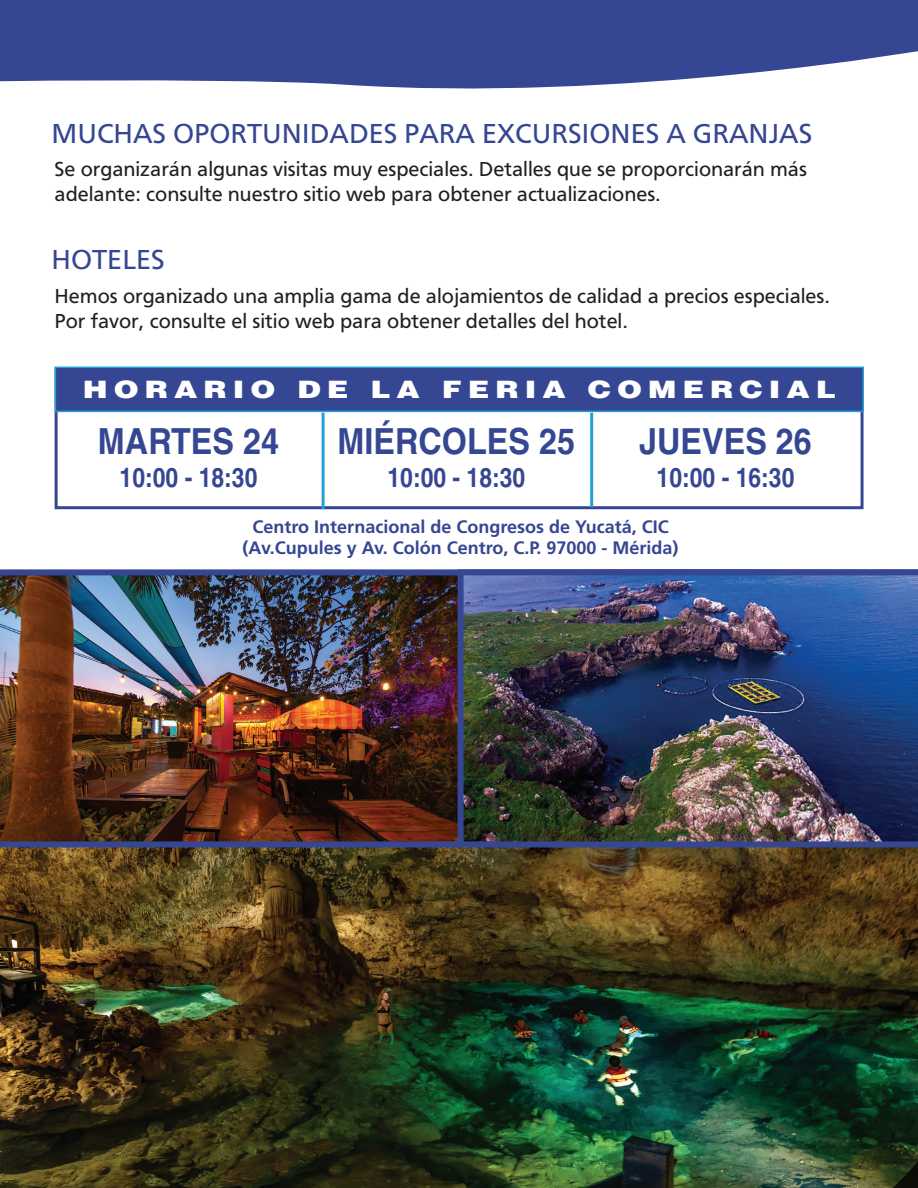
<style>
.page{position:relative;width:918px;height:1188px;background:#fff}
.page>*{position:absolute;margin:0;border:0;box-sizing:border-box;transform-origin:0 0}
.t1{font:700 36px "Helvetica";color:#354792;scale:.9 1}
.t2{font:28.5px "Carto Gothic Std";color:#354792}
.t3{font:700 27px "Helvetica";color:#354792;scale:.85 1}
.t4{font:900 24px "Helvetica";letter-spacing:.2em;color:#fff;scale:1.25 1}
.t5{font:21px/25.2px "Carto Gothic Std";color:#231f20}
.t6{font:700 18px/21.6px "Frutiger";color:#354792;text-align:center}
</style>
<div class="page">
<svg style="left:0;top:0;width:918px;height:89px;background:#4b5b9d"></svg>
<img style="left:464px;top:575px;width:454px;height:266px">
<img style="left:0;top:575px;width:458px;height:266px">
<img style="left:1px;top:847px;width:917px;height:341px">
<div style="left:0;top:569px;width:918px;height:6px;background:#354792"></div>
<div style="left:458px;top:572px;width:6px;height:272px;background:#354792"></div>
<div style="left:0;top:841px;width:918px;height:6px;background:#354792"></div>
<div style="left:55px;top:367px;width:809px;height:142px;border:3px solid #354792"></div>
<div style="left:55px;top:367px;width:809px;height:45px;background:#354792;border:2px solid #21a1d6"></div>
<hr style="left:322px;top:413px;width:3px;height:96px;background:#21a1d6">
<hr style="left:590px;top:413px;width:3px;height:94px;background:#21a1d6">
<h2 class="t2" style="left:52px;top:117px;width:762px">MUCHAS OPORTUNIDADES PARA EXCURSIONES A GRANJAS</h2>
<p class="t5" style="left:55px;top:157px;width:754px">Se organizarán algunas visitas muy especiales. Detalles que se proporcionarán más adelante: consulte nuestro sitio web para obtener actualizaciones.</p>
<h2 class="t2" style="left:52px;top:244px;width:114px">HOTELES</h2>
<p class="t5" style="left:55px;top:283px;width:777px">Hemos organizado una amplia gama de alojamientos de calidad a precios especiales.<br>Por favor, consulte el sitio web para obtener detalles del hotel.</p>
<p class="t4" style="left:83px;top:373px;width:604px">HORARIO DE LA FERIA COMERCIAL</p>
<h1 class="t1" style="left:98px;top:420px;width:203px">MARTES 24</h1>
<p class="t3" style="left:120px;top:461px;width:164px">10:00 - 18:30</p>
<h1 class="t1" style="left:338px;top:420px;width:266px">MIÉRCOLES 25</h1>
<p class="t3" style="left:388px;top:461px;width:164px">10:00 - 18:30</p>
<h1 class="t1" style="left:639px;top:420px;width:194px">JUEVES 26</h1>
<p class="t3" style="left:657px;top:461px;width:164px">10:00 - 16:30</p>
<p class="t6" style="left:243px;top:516px;width:438px">Centro Internacional de Congresos de Yucatá, CIC (Av.Cupules y Av. Colón Centro, C.P. 97000 - Mérida)</p>
</div>
